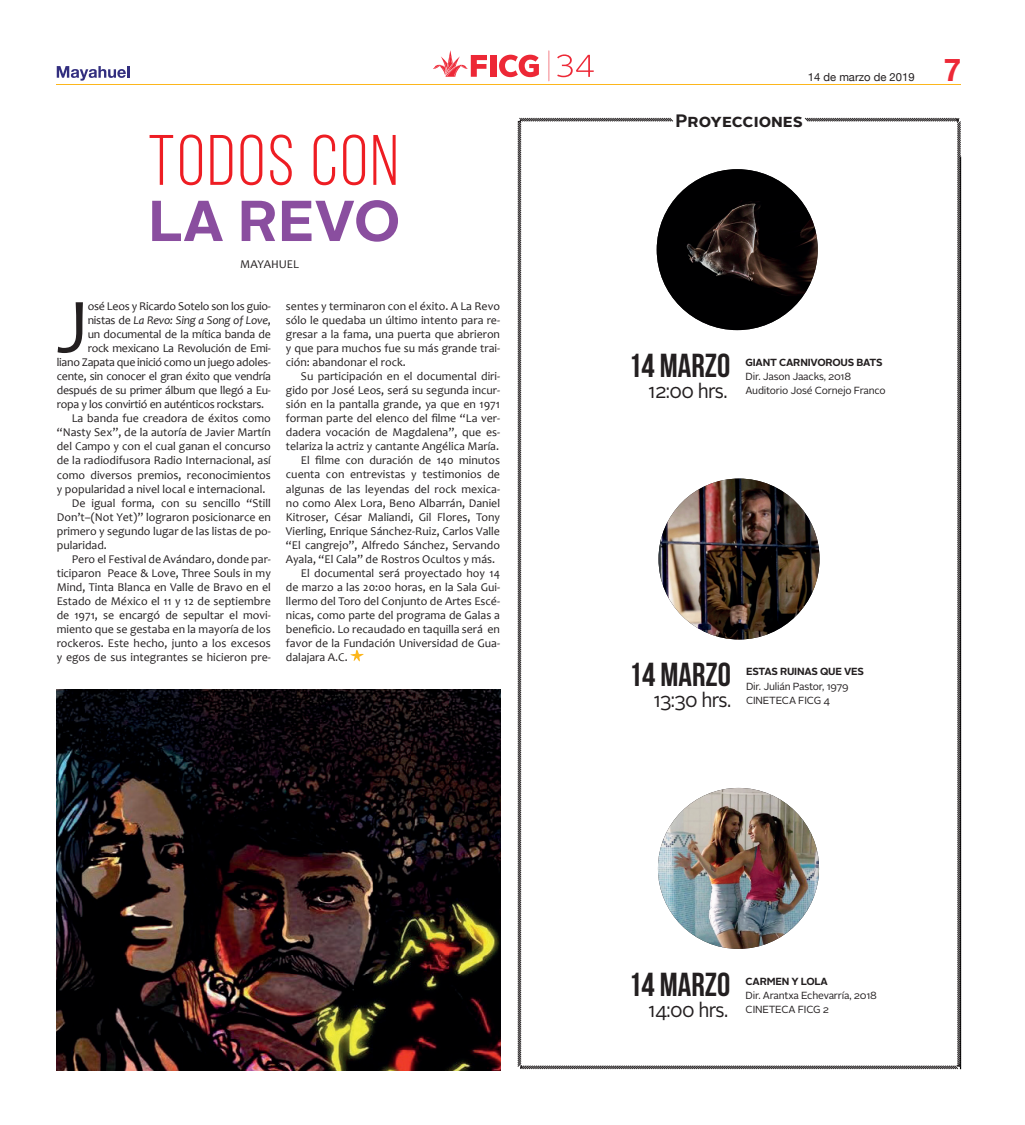
<style>
.page{position:relative;width:1025px;height:1125px;background:#fff}
.page>*{position:absolute;margin:0;border:0;box-sizing:border-box;transform-origin:0 0}
.t1{font:78.25px "Candara";color:#231f20}
.t2{font:71.25px "Bebas Neue";letter-spacing:.04em;color:#ee1d23}
.t3{font:700 57.5px "Alright Sans";color:#8a4e9f}
.t4{font:33.25px "Bebas Neue";color:#231f20}
.t5{font:700 31.25px "Helvetica Neue";color:#ed2836}
.t6{font:20.25px "Alright Sans";letter-spacing:-.03em;color:#231f20;scale:.94 1}
.t7{font:700 18px "Alright Sans";color:#231f20}
.t8{font:11.88px/14px "Candara";color:#231f20;text-align:justify}
.t9{font:11.88px "Candara";letter-spacing:-.02em;color:#231f20}
.t10{font:italic 11.88px "Candara";letter-spacing:-.02em;color:#231f20}
.t11{font:11.25px "Helvetica Neue";color:#231f20}
.t12{font:10.25px/14.1px "Alright Sans";letter-spacing:-.02em;color:#231f20}
.t13{font:700 10.25px "Alright Sans";letter-spacing:-.02em;color:#231f20}
.s1{font-style:normal}
</style>
<div class="page">
<hr style="left:659px;top:84px;width:301px;height:1px;background:#fcb61c">
<hr style="left:358px;top:84px;width:301px;height:1px;background:#fcb61c">
<hr style="left:57px;top:84px;width:301px;height:1px;background:#fcb61c">
<svg style="left:57px;top:66px;width:72px;height:15px"></svg>
<div style="left:490px;top:55px;width:6px;height:22px;background:#ed2836"></div>
<svg style="left:433px;top:50px;width:54px;height:27px"></svg>
<svg style="left:499px;top:55px;width:39px;height:22px"></svg>
<svg style="left:557px;top:54px;width:36px;height:23px"></svg>
<svg style="left:548px;top:50px;width:1px;height:31px"></svg>
<svg style="left:350px;top:650px;width:13px;height:11px"></svg>
<svg style="left:517px;top:117px;width:444px;height:953px"></svg>
<img style="left:658px;top:479px;width:161px;height:160px;border-radius:80px">
<img style="left:656px;top:169px;width:161px;height:161px;border-radius:80px">
<img style="left:657px;top:788px;width:161px;height:161px;border-radius:80px">
<img style="left:57px;top:690px;width:443px;height:380px">
<h2 class="t2" style="left:148px;top:122px;width:251px">TODOS CON</h2>
<h3 class="t3" style="left:148px;top:181px;width:253px">LA REVO</h3>
<p class="t8" style="left:240px;top:257px;width:60px">MAYAHUEL</p>
<h1 class="t1" style="left:57px;top:278px;width:34px">J</h1>
<p class="t9" style="left:88px;top:299px;width:185px">osé Leos y Ricardo Sotelo son los guio-</p>
<p class="t10" style="left:88px;top:313px;width:185px"><span class="s1">nistas de</span> La Revo: Sing a Song of Love<span class="s1">,</span></p>
<p class="t9" style="left:88px;top:327px;width:185px">un documental de la mítica banda de</p>
<p class="t9" style="left:88px;top:341px;width:185px">rock mexicano La Revolución de Emi-</p>
<p class="t9" style="left:57px;top:355px;width:216px">liano Zapata que inició como un juego adoles-</p>
<p class="t9" style="left:57px;top:369px;width:215px">cente, sin conocer el gran éxito que vendría</p>
<p class="t9" style="left:57px;top:383px;width:215px">después de su primer álbum que llegó a Eu-</p>
<p class="t9" style="left:57px;top:397px;width:209px">ropa y los convirtió en auténticos rockstars.</p>
<p class="t8" style="left:72px;top:411px;width:200px">La banda fue creadora de éxitos como</p>
<p class="t8" style="left:57px;top:425px;width:215px">“Nasty Sex”, de la autoría de Javier Martín</p>
<p class="t8" style="left:57px;top:439px;width:215px">del Campo y con el cual ganan el concurso</p>
<p class="t8" style="left:57px;top:454px;width:215px">de la radiodifusora Radio Internacional, así</p>
<p class="t8" style="left:57px;top:468px;width:215px">como diversos premios, reconocimientos</p>
<p class="t8" style="left:57px;top:482px;width:210px">y popularidad a nivel local e internacional.</p>
<p class="t8" style="left:72px;top:496px;width:200px">De igual forma, con su sencillo “Still</p>
<p class="t8" style="left:57px;top:510px;width:215px">Don’t–(Not Yet)” lograron posicionarce en</p>
<p class="t8" style="left:57px;top:524px;width:215px">primero y segundo lugar de las listas de po-</p>
<p class="t8" style="left:57px;top:538px;width:52px">pularidad.</p>
<p class="t8" style="left:72px;top:552px;width:200px">Pero el Festival de Avándaro, donde par-</p>
<p class="t8" style="left:57px;top:566px;width:215px">ticiparon Peace &amp; Love, Three Souls in my</p>
<p class="t8" style="left:57px;top:580px;width:215px">Mind, Tinta Blanca en Valle de Bravo en el</p>
<p class="t8" style="left:57px;top:594px;width:215px">Estado de México el 11 y 12 de septiembre</p>
<p class="t8" style="left:57px;top:608px;width:215px">de 1971, se encargó de sepultar el movi-</p>
<p class="t8" style="left:57px;top:622px;width:215px">miento que se gestaba en la mayoría de los</p>
<p class="t8" style="left:57px;top:636px;width:215px">rockeros. Este hecho, junto a los excesos</p>
<p class="t8" style="left:57px;top:650px;width:215px">y egos de sus integrantes se hicieron pre-</p>
<p class="t8" style="left:286px;top:299px;width:215px">sentes y terminaron con el éxito. A La Revo sólo le quedaba un último intento para re&shy;gresar a la fama, una puerta que abrieron y que para muchos fue su más grande trai&shy;ción: abandonar el rock.</p>
<p class="t8" style="left:301px;top:369px;width:200px">Su participación en el documental diri-</p>
<p class="t8" style="left:286px;top:383px;width:215px">gido por José Leos, será su segunda incur-</p>
<p class="t8" style="left:286px;top:397px;width:215px">sión en la pantalla grande, ya que en 1971</p>
<p class="t8" style="left:286px;top:411px;width:215px">forman parte del elenco del filme “La ver-</p>
<p class="t8" style="left:286px;top:425px;width:215px">dadera vocación de Magdalena”, que es-</p>
<p class="t8" style="left:286px;top:439px;width:215px">telariza la actriz y cantante Angélica María.</p>
<p class="t8" style="left:301px;top:453px;width:200px">El filme con duración de 140 minutos</p>
<p class="t8" style="left:286px;top:468px;width:215px">cuenta con entrevistas y testimonios de</p>
<p class="t8" style="left:286px;top:482px;width:215px">algunas de las leyendas del rock mexica-</p>
<p class="t8" style="left:286px;top:496px;width:215px">no como Alex Lora, Beno Albarrán, Daniel</p>
<p class="t8" style="left:286px;top:510px;width:215px">Kitroser, César Maliandi, Gil Flores, Tony</p>
<p class="t8" style="left:286px;top:524px;width:215px">Vierling, Enrique Sánchez-Ruiz, Carlos Valle</p>
<p class="t8" style="left:286px;top:538px;width:215px">“El cangrejo”, Alfredo Sánchez, Servando</p>
<p class="t8" style="left:286px;top:552px;width:211px">Ayala, “El Cala” de Rostros Ocultos y más.</p>
<p class="t8" style="left:301px;top:566px;width:200px">El documental será proyectado hoy 14</p>
<p class="t8" style="left:286px;top:580px;width:215px">de marzo a las 20:00 horas, en la Sala Gui-</p>
<p class="t8" style="left:286px;top:594px;width:215px">llermo del Toro del Conjunto de Artes Escé-</p>
<p class="t8" style="left:286px;top:608px;width:215px">nicas, como parte del programa de Galas a</p>
<p class="t8" style="left:286px;top:622px;width:215px">beneficio. Lo recaudado en taquilla será en</p>
<p class="t8" style="left:286px;top:636px;width:215px">favor de la Fundación Universidad de Gua-</p>
<p class="t8" style="left:286px;top:650px;width:63px">dalajara A.C.</p>
<p class="t11" style="left:807px;top:69px;width:108px">14 de marzo de 2019</p>
<h3 class="t7" style="left:675px;top:108px;width:129px">Proyecciones</h3>
<h3 class="t5" style="left:943px;top:51px;width:19px">7</h3>
<h3 class="t4" style="left:628px;top:347px;width:103px">14 MARZO</h3>
<h3 class="t6" style="left:647px;top:377px;width:86px">12:00 hrs.</h3>
<p class="t13" style="left:745px;top:355px;width:138px">GIANT CARNIVOROUS BATS</p>
<p class="t12" style="left:745px;top:370px;width:142px">Dir. Jason Jaacks, 2018<br>Auditorio José Cornejo Franco</p>
<h3 class="t4" style="left:628px;top:657px;width:103px">14 MARZO</h3>
<h3 class="t6" style="left:653px;top:686px;width:84px">13:30 hrs.</h3>
<p class="t13" style="left:745px;top:665px;width:119px">ESTAS RUINAS QUE VES</p>
<p class="t12" style="left:745px;top:679px;width:104px">Dir. Julián Pastor, 1979<br>CINETECA FICG 4</p>
<h3 class="t4" style="left:628px;top:966px;width:103px">14 MARZO</h3>
<h3 class="t6" style="left:647px;top:996px;width:87px">14:00 hrs.</h3>
<p class="t13" style="left:745px;top:974px;width:84px">CARMEN Y LOLA</p>
<p class="t12" style="left:745px;top:988px;width:133px">Dir. Arantxa Echevarría, 2018<br>CINETECA FICG 2</p>
</div>
